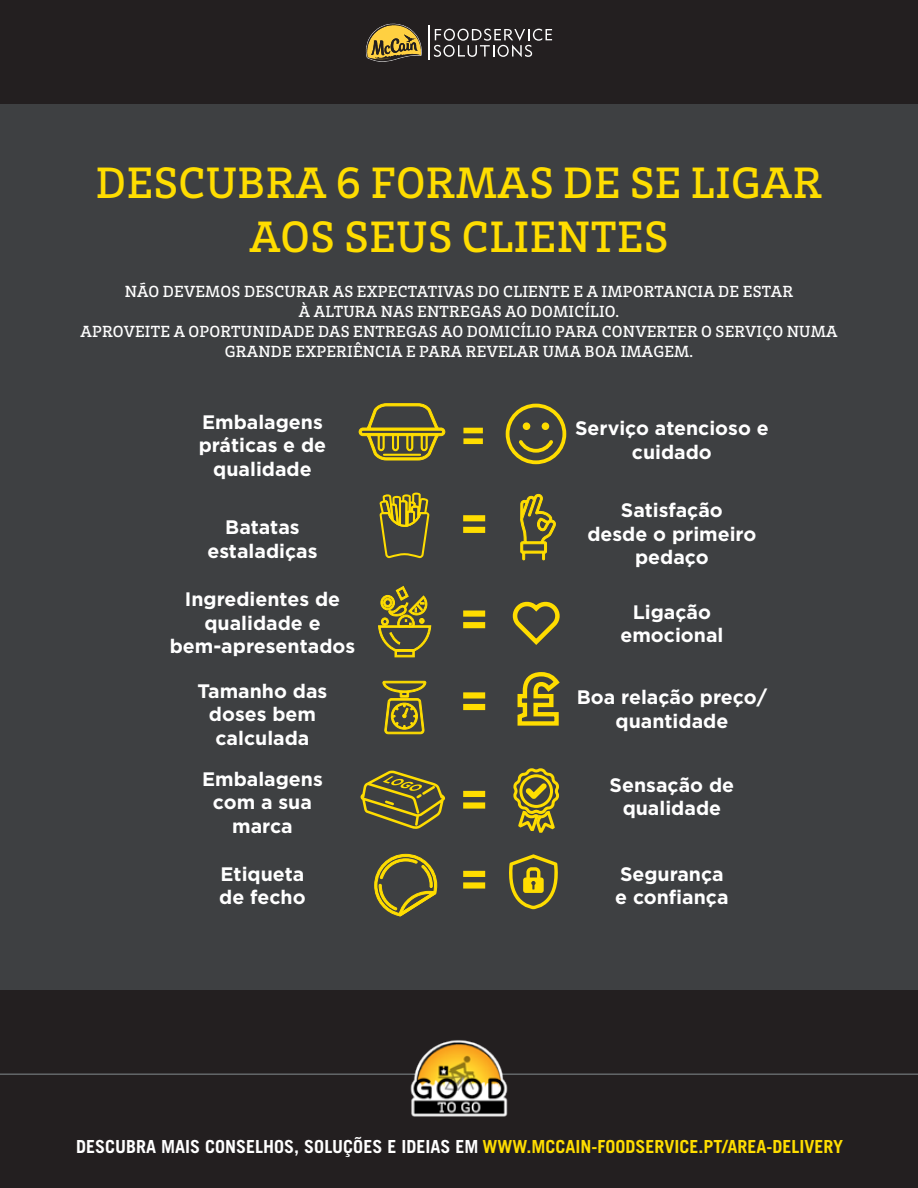
<style>
.page{position:relative;width:918px;height:1188px;background:#231f20}
.page>*{position:absolute;margin:0;border:0;box-sizing:border-box;transform-origin:0 0}
.t1{font:500 45px/54px "Brix Slab";letter-spacing:.015em;color:#fd0;text-align:center}
.t2{font:700 19.5px/23.4px "Gotham";color:#fff;text-align:center}
.t3{font:700 18px "Trade Gothic LT Std";color:#fff}
.t4{font:500 16.5px/19.8px "Brix Slab";letter-spacing:.015em;color:#fff;text-align:center}
.s1{color:#fd0}
</style>
<div class="page">
<hr style="left:0;top:1073px;width:918px;height:2px;background:#63676a">
<img style="left:365px;top:1040px;width:188px;height:77px">
<svg style="left:434px;top:29px;width:118px;height:28px"></svg>
<hr style="left:428px;top:25px;width:1px;height:35px;background:#fff">
<svg style="left:366px;top:24px;width:56px;height:38px"></svg>
<div style="left:0;top:280px;width:918px;height:709px;background:#3e4042"></div>
<div style="left:0;top:105px;width:918px;height:202px;background:#3e4042"></div>
<svg style="left:359px;top:403px;width:86px;height:57px"></svg>
<div style="left:383px;top:454px;width:38px;height:1px;border:1px solid #fd0"></div>
<svg style="left:463px;top:428px;width:20px;height:16px"></svg>
<svg style="left:506px;top:404px;width:60px;height:60px"></svg>
<svg style="left:380px;top:493px;width:49px;height:65px"></svg>
<svg style="left:463px;top:515px;width:22px;height:18px"></svg>
<svg style="left:520px;top:493px;width:36px;height:68px"></svg>
<svg style="left:374px;top:853px;width:64px;height:64px"></svg>
<svg style="left:509px;top:854px;width:49px;height:55px"></svg>
<svg style="left:463px;top:871px;width:22px;height:18px"></svg>
<svg style="left:463px;top:611px;width:22px;height:17px"></svg>
<svg style="left:512px;top:601px;width:48px;height:44px"></svg>
<svg style="left:378px;top:586px;width:53px;height:72px"></svg>
<svg style="left:463px;top:791px;width:22px;height:18px"></svg>
<svg style="left:513px;top:768px;width:46px;height:65px"></svg>
<svg style="left:463px;top:692px;width:22px;height:18px"></svg>
<svg style="left:517px;top:672px;width:43px;height:54px"></svg>
<svg style="left:382px;top:681px;width:44px;height:54px"></svg>
<svg style="left:361px;top:771px;width:84px;height:58px"></svg>
<h1 class="t1" style="left:96px;top:154px;width:728px">DESCUBRA 6 FORMAS DE SE LIGAR<br>AOS SEUS CLIENTES</h1>
<p class="t4" style="left:81px;top:281px;width:758px">NÃO DEVEMOS DESCURAR AS EXPECTATIVAS DO CLIENTE E A IMPORTANCIA DE ESTAR<br>À ALTURA NAS ENTREGAS AO DOMICÍLIO.<br>APROVEITE A OPORTUNIDADE DAS ENTREGAS AO DOMICÍLIO PARA CONVERTER O SERVIÇO NUMA GRANDE EXPERIÊNCIA E PARA REVELAR UMA BOA IMAGEM.</p>
<p class="t2" style="left:199px;top:410px;width:129px">Embalagens práticas e de qualidade</p>
<p class="t2" style="left:207px;top:515px;width:112px">Batatas estaladiças</p>
<p class="t2" style="left:575px;top:416px;width:195px">Serviço atencioso e cuidado</p>
<p class="t2" style="left:587px;top:499px;width:171px">Satisfação<br>desde o primeiro pedaço</p>
<p class="t2" style="left:170px;top:588px;width:187px">Ingredientes de qualidade e bem-apresentados</p>
<p class="t2" style="left:620px;top:600px;width:104px">Ligação emocional</p>
<p class="t2" style="left:198px;top:679px;width:131px">Tamanho das doses bem calculada</p>
<p class="t2" style="left:577px;top:686px;width:192px">Boa relação preço/ quantidade</p>
<p class="t2" style="left:202px;top:767px;width:122px">Embalagens com a sua marca</p>
<p class="t2" style="left:610px;top:773px;width:126px">Sensação de qualidade</p>
<p class="t2" style="left:219px;top:862px;width:88px;text-align:left">Etiqueta de fecho</p>
<p class="t2" style="left:615px;top:862px;width:115px;text-align:left">Segurança e confiança</p>
<p class="t3" style="left:76px;top:1136px;width:768px">DESCUBRA MAIS CONSELHOS, SOLUÇÕES E IDEIAS EM <span class="s1">WWW.MCCAIN-FOODSERVICE.PT/AREA-DELIVERY</span></p>
</div>
